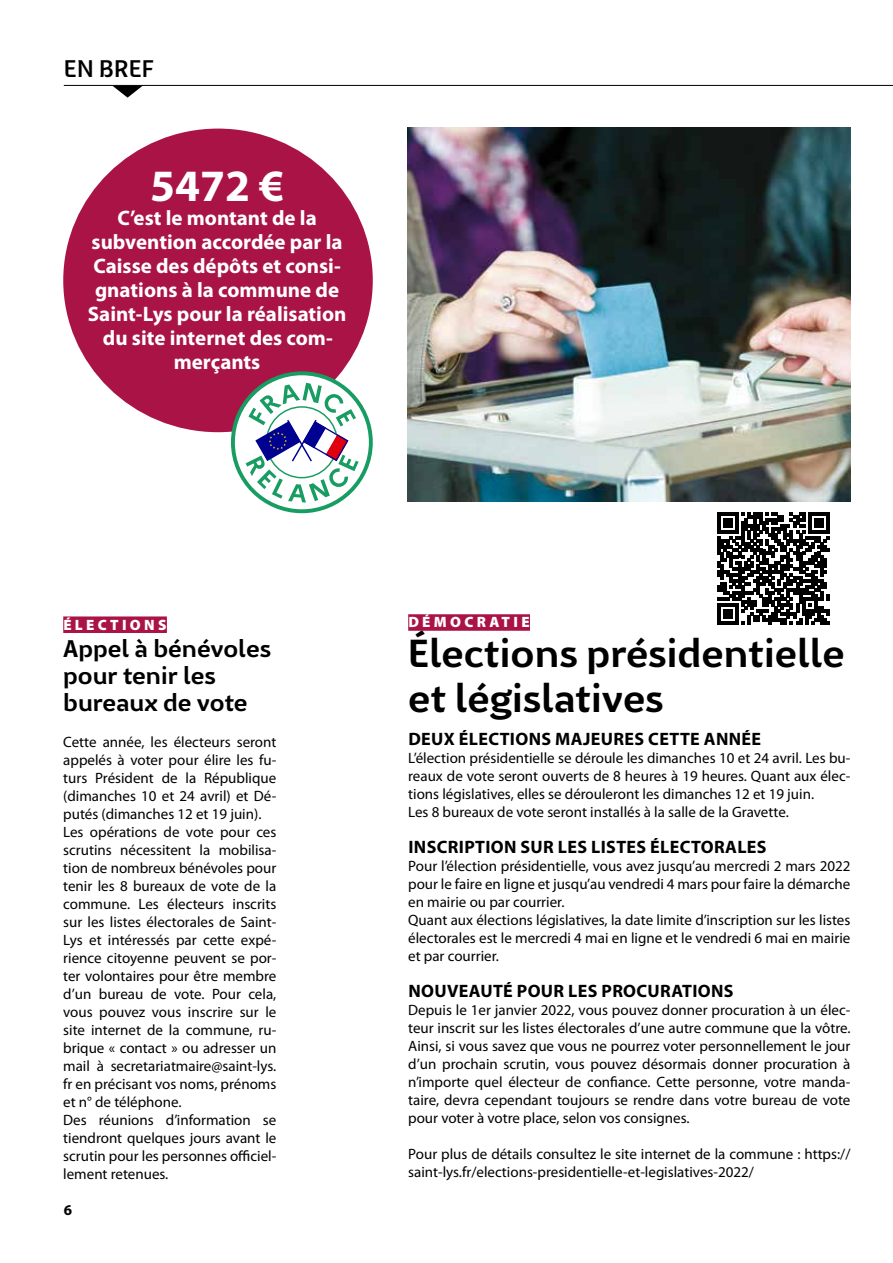
<style>
.page{position:relative;width:893px;height:1263px;background:#fff}
.page>*{position:absolute;margin:0;border:0;box-sizing:border-box;transform-origin:0 0}
.t1{font:700 45px "Myriad Pro";color:#fff}
.t2{font:700 39px/45px "Elen Sans";color:#000}
.t3{font:700 24px/27px "Elen Sans";color:#000}
.t4{font:500 24px "Elen Sans";letter-spacing:.01em;color:#000}
.t5{font:700 21px/24px "Myriad Pro";color:#fff;text-align:center}
.t6{font:700 18px "Myriad Pro";letter-spacing:.02em;color:#000}
.t7{font:15px/18px "Myriad Pro";color:#000}
.t8{font:900 15px "Myriad Pro";letter-spacing:.22em;color:#fff}
.t9{font:700 15px "Myriad Pro";color:#000}
</style>
<div class="page">
<svg style="left:113px;top:86px;width:30px;height:12px"></svg>
<hr style="left:64px;top:85px;width:829px;height:1px;background:#000">
<div style="left:63px;top:129px;width:310px;height:303px;background:#aa1346;border-radius:50%"></div>
<svg style="left:231px;top:371px;width:142px;height:142px"></svg>
<div style="left:408px;top:614px;width:122px;height:17px;background:#aa1346"></div>
<div style="left:63px;top:616px;width:104px;height:17px;background:#aa1346"></div>
<img style="left:408px;top:128px;width:442px;height:374px">
<svg style="left:717px;top:513px;width:112px;height:112px"></svg>
<h3 class="t4" style="left:64px;top:52px;width:92px">EN BREF</h3>
<h1 class="t1" style="left:150px;top:157px;width:135px">5472 €</h1>
<h3 class="t5" style="left:88px;top:205px;width:260px">C’est le montant de la subvention accordée par la<br>Caisse des dépôts et consi&shy;gnations à la commune de<br>Saint-Lys pour la réalisation du site internet des com&shy;merçants</h3>
<p class="t8" style="left:63px;top:614px;width:105px">ÉLECTIONS</p>
<h3 class="t3" style="left:63px;top:634px;width:209px">Appel à bénévoles pour tenir les bureaux de vote</h3>
<p class="t7" style="left:63px;top:733px;width:215px">Cette année, les électeurs seront appelés à voter pour élire les fu&shy;turs Président de la République (dimanches 10 et 24 avril) et Dé&shy;putés (dimanches 12 et 19 juin).<br>Les opérations de vote pour ces scrutins nécessitent la mobilisa&shy;tion de nombreux bénévoles pour tenir les 8 bureaux de vote de la commune. Les électeurs inscrits sur les listes électorales de Saint-<br>Lys et intéressés par cette expé&shy;rience citoyenne peuvent se por&shy;ter volontaires pour être membre d’un bureau de vote. Pour cela, vous pouvez vous inscrire sur le site internet de la commune, ru&shy;brique « contact » ou adresser un mail à secretariatmaire@saint-lys. fr en précisant vos noms, prénoms et n° de téléphone.<br>Des réunions d’information se tiendront quelques jours avant le scrutin pour les personnes officiel&shy;lement retenues.</p>
<p class="t9" style="left:64px;top:1200px;width:10px">6</p>
<p class="t8" style="left:408px;top:612px;width:123px">DÉMOCRATIE</p>
<h2 class="t2" style="left:408px;top:629px;width:438px">Élections présidentielle et législatives</h2>
<p class="t6" style="left:408px;top:727px;width:354px">DEUX ÉLECTIONS MAJEURES CETTE ANNÉE</p>
<p class="t7" style="left:408px;top:748px;width:444px">L’élection présidentielle se déroule les dimanches 10 et 24 avril. Les bu&shy;reaux de vote seront ouverts de 8 heures à 19 heures. Quant aux élec&shy;tions législatives, elles se dérouleront les dimanches 12 et 19 juin.<br>Les 8 bureaux de vote seront installés à la salle de la Gravette.</p>
<p class="t6" style="left:408px;top:835px;width:360px">INSCRIPTION SUR LES LISTES ÉLECTORALES</p>
<p class="t7" style="left:408px;top:856px;width:444px">Pour l’élection présidentielle, vous avez jusqu’au mercredi 2 mars 2022 pour le faire en ligne et jusqu’au vendredi 4 mars pour faire la démarche en mairie ou par courrier.<br>Quant aux élections législatives, la date limite d’inscription sur les listes électorales est le mercredi 4 mai en ligne et le vendredi 6 mai en mairie et par courrier.</p>
<p class="t6" style="left:408px;top:979px;width:327px">NOUVEAUTÉ POUR LES PROCURATIONS</p>
<p class="t7" style="left:408px;top:1000px;width:444px;text-align:justify">Depuis le 1er janvier 2022, vous pouvez donner procuration à un élec&shy;teur inscrit sur les listes électorales d’une autre commune que la vôtre.<br>Ainsi, si vous savez que vous ne pourrez voter personnellement le jour d’un prochain scrutin, vous pouvez désormais donner procuration à n’importe quel électeur de confiance. Cette personne, votre manda&shy;taire, devra cependant toujours se rendre dans votre bureau de vote pour voter à votre place, selon vos consignes.</p>
<p class="t7" style="left:408px;top:1144px;width:444px">Pour plus de détails consultez le site internet de la commune : https:// saint-lys.fr/elections-presidentielle-et-legislatives-2022/</p>
</div>
